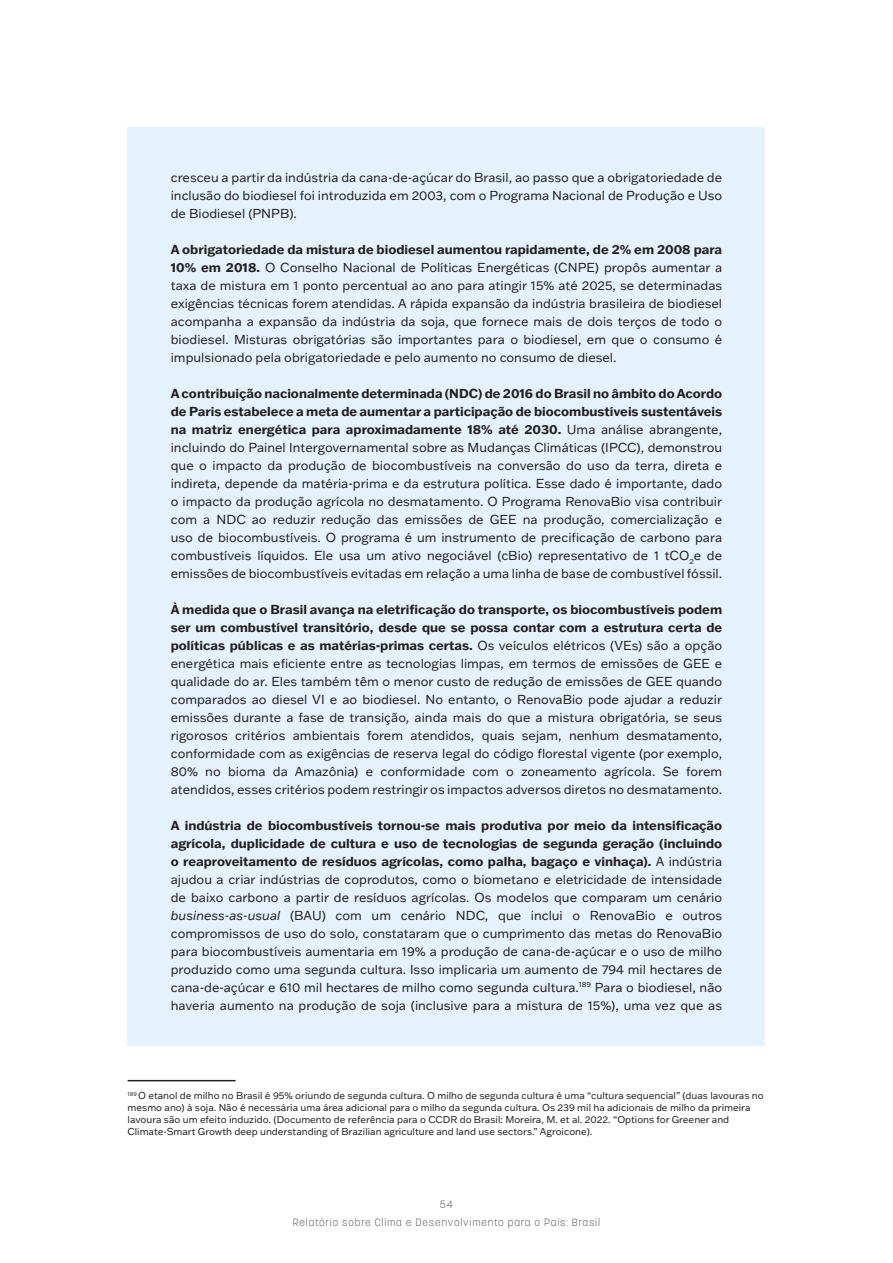
<style>
.page{position:relative;width:893px;height:1263px;background:#fff}
.page>*{position:absolute;margin:0;border:0;box-sizing:border-box;transform-origin:0 0}
.t1{font:12.75px/18px "Franklin Gothic ATF";color:#231f20;text-align:justify}
.t2{font:300 10.5px/18px "Korolev";letter-spacing:.08em;color:#636466;text-align:center}
.t3{font:9.75px/12px "Franklin Gothic ATF";color:#231f20}
.s1{font-weight:700}
.s2{font-style:italic}
</style>
<div class="page">
<div style="left:128px;top:128px;width:637px;height:126px;background:#e5f2fc"></div>
<div style="left:128px;top:200px;width:637px;height:198px;background:#e5f2fc"></div>
<div style="left:128px;top:344px;width:637px;height:270px;background:#e5f2fc"></div>
<div style="left:128px;top:560px;width:637px;height:270px;background:#e5f2fc"></div>
<div style="left:128px;top:776px;width:637px;height:270px;background:#e5f2fc"></div>
<hr style="left:128px;top:1080px;width:108px;height:1px;background:#231f20">
<p class="t1" style="left:171px;top:168px;width:553px">cresceu a partir da indústria da cana-de-açúcar do Brasil, ao passo que a obrigatoriedade de inclusão do biodiesel foi introduzida em 2003, com o Programa Nacional de Produção e Uso de Biodiesel (PNPB).</p>
<p class="t1" style="left:171px;top:240px;width:553px"><span class="s1">A obrigatoriedade da mistura de biodiesel aumentou rapidamente, de 2% em 2008 para 10% em 2018.</span> O Conselho Nacional de Políticas Energéticas (CNPE) propôs aumentar a taxa de mistura em 1 ponto percentual ao ano para atingir 15% até 2025, se determinadas exigências técnicas forem atendidas. A rápida expansão da indústria brasileira de biodiesel acompanha a expansão da indústria da soja, que fornece mais de dois terços de todo o biodiesel. Misturas obrigatórias são importantes para o biodiesel, em que o consumo é impulsionado pela obrigatoriedade e pelo aumento no consumo de diesel.</p>
<p class="t1" style="left:171px;top:384px;width:553px"><span class="s1">A contribuição nacionalmente determinada (NDC) de 2016 do Brasil no âmbito do Acordo de Paris estabelece a meta de aumentar a participação de biocombustíveis sustentáveis na matriz energética para aproximadamente 18% até 2030.</span> Uma análise abrangente, incluindo do Painel Intergovernamental sobre as Mudanças Climáticas (IPCC), demonstrou que o impacto da produção de biocombustíveis na conversão do uso da terra, direta e indireta, depende da matéria-prima e da estrutura política. Esse dado é importante, dado o impacto da produção agrícola no desmatamento. O Programa RenovaBio visa contribuir com a NDC ao reduzir redução das emissões de GEE na produção, comercialização e uso de biocombustíveis. O programa é um instrumento de precificação de carbono para combustíveis líquidos. Ele usa um ativo negociável (cBio) representativo de 1 tCO<sub>2</sub>e de emissões de biocombustíveis evitadas em relação a uma linha de base de combustível fóssil.</p>
<p class="t1" style="left:171px;top:600px;width:553px"><span class="s1">À medida que o Brasil avança na eletrificação do transporte, os biocombustíveis podem ser um combustível transitório, desde que se possa contar com a estrutura certa de políticas públicas e as matérias-primas certas.</span> Os veículos elétricos (VEs) são a opção energética mais eficiente entre as tecnologias limpas, em termos de emissões de GEE e qualidade do ar. Eles também têm o menor custo de redução de emissões de GEE quando comparados ao diesel VI e ao biodiesel. No entanto, o RenovaBio pode ajudar a reduzir emissões durante a fase de transição, ainda mais do que a mistura obrigatória, se seus rigorosos critérios ambientais forem atendidos, quais sejam, nenhum desmatamento, conformidade com as exigências de reserva legal do código florestal vigente (por exemplo, 80% no bioma da Amazônia) e conformidade com o zoneamento agrícola. Se forem atendidos, esses critérios podem restringir os impactos adversos diretos no desmatamento.</p>
<p class="t1" style="left:171px;top:816px;width:553px"><span class="s1">A indústria de biocombustíveis tornou-se mais produtiva por meio da intensificação agrícola, duplicidade de cultura e uso de tecnologias de segunda geração (incluindo o reaproveitamento de resíduos agrícolas, como palha, bagaço e vinhaça).</span> A indústria ajudou a criar indústrias de coprodutos, como o biometano e eletricidade de intensidade de baixo carbono a partir de resíduos agrícolas. Os modelos que comparam um cenário <span class="s2">business‑as‑usual</span> (BAU) com um cenário NDC, que inclui o RenovaBio e outros compromissos de uso do solo, constataram que o cumprimento das metas do RenovaBio para biocombustíveis aumentaria em 19% a produção de cana-de-açúcar e o uso de milho produzido como uma segunda cultura. Isso implicaria um aumento de 794 mil hectares de cana-de-açúcar e 610 mil hectares de milho como segunda cultura.<sup>189</sup> Para o biodiesel, não haveria aumento na produção de soja (inclusive para a mistura de 15%), uma vez que as</p>
<p class="t3" style="left:128px;top:1090px;width:638px"><sup>189</sup> O etanol de milho no Brasil é 95% oriundo de segunda cultura. O milho de segunda cultura é uma “cultura sequencial” (duas lavouras no mesmo ano) à soja. Não é necessária uma área adicional para o milho da segunda cultura. Os 239 mil ha adicionais de milho da primeira lavoura são um efeito induzido. (Documento de referência para o CCDR do Brasil: Moreira, M. et al. 2022. “Options for Greener and Climate-Smart Growth deep understanding of Brazilian agriculture and land use sectors.” Agroicone).</p>
<p class="t2" style="left:293px;top:1195px;width:309px">54<br>Relatório sobre Clima e Desenvolvimento para o País: Brasil</p>
</div>
